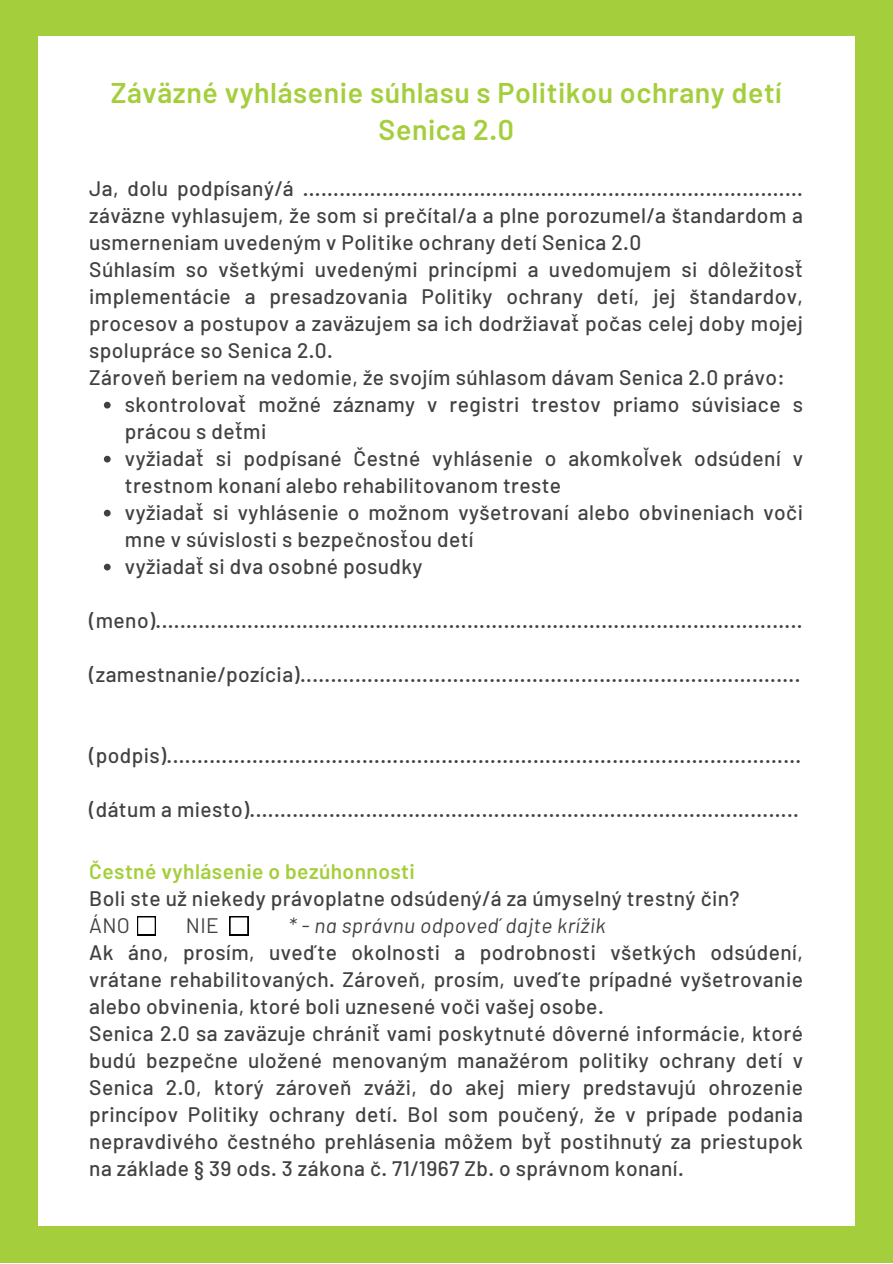
<style>
.page{position:relative;width:893px;height:1264px;background:#fff}
.page>*{position:absolute;margin:0;border:0;box-sizing:border-box;transform-origin:0 0}
.t1{font:600 28.5px "Barlow";letter-spacing:.02em;color:#a5ce3c}
.t2{font:500 21px/27px "Barlow";letter-spacing:.02em;color:#414142;text-align:justify}
.t3{font:600 21px "Barlow";letter-spacing:.02em;color:#a5ce3c}
.t4{font:italic 21px "Barlow";letter-spacing:.02em;color:#414142}
.t5{font:21px "Barlow";letter-spacing:.02em;color:#414142}
</style>
<div class="page">
<div style="left:0;top:0;width:892px;height:1262px;background:#a5ce3c"></div>
<div style="left:38px;top:36px;width:816px;height:1189px;background:#fff"></div>
<svg style="left:104px;top:402px;width:7px;height:6px"></svg>
<svg style="left:104px;top:456px;width:7px;height:6px"></svg>
<svg style="left:104px;top:509px;width:7px;height:7px"></svg>
<svg style="left:104px;top:563px;width:7px;height:7px"></svg>
<svg style="left:229px;top:916px;width:19px;height:19px"></svg>
<svg style="left:137px;top:916px;width:19px;height:19px"></svg>
<p class="t1" style="left:111px;top:74px;width:672px">Záväzné vyhlásenie súhlasu s Politikou ochrany detí</p>
<p class="t1" style="left:378px;top:111px;width:137px">Senica 2.0</p>
<p class="t2" style="left:89px;top:174px;width:715px">Ja, dolu podpísaný/á .................................................................................. záväzne vyhlasujem, že som si prečítal/a a plne porozumel/a štandardom a usmerneniam uvedeným v Politike ochrany detí Senica 2.0</p>
<p class="t2" style="left:89px;top:255px;width:715px">Súhlasím so všetkými uvedenými princípmi a uvedomujem si dôležitosť implementácie a presadzovania Politiky ochrany detí, jej štandardov, procesov a postupov a zaväzujem sa ich dodržiavať počas celej doby mojej spolupráce so Senica 2.0.</p>
<p class="t2" style="left:89px;top:363px;width:697px">Zároveň beriem na vedomie, že svojím súhlasom dávam Senica 2.0 právo:</p>
<p class="t2" style="left:125px;top:390px;width:679px">skontrolovať možné záznamy v registri trestov priamo súvisiace s prácou s deťmi</p>
<p class="t2" style="left:125px;top:444px;width:679px">vyžiadať si podpísané Čestné vyhlásenie o akomkoľvek odsúdení v trestnom konaní alebo rehabilitovanom treste</p>
<p class="t2" style="left:125px;top:498px;width:679px">vyžiadať si vyhlásenie o možnom vyšetrovaní alebo obvineniach voči mne v súvislosti s bezpečnosťou detí</p>
<p class="t2" style="left:125px;top:552px;width:299px">vyžiadať si dva osobné posudky</p>
<p class="t2" style="left:89px;top:606px;width:714px">(meno)..........................................................................................................</p>
<p class="t2" style="left:89px;top:660px;width:712px">(zamestnanie/pozícia)..................................................................................</p>
<p class="t2" style="left:89px;top:740px;width:713px">(podpis)........................................................................................................</p>
<p class="t2" style="left:89px;top:794px;width:711px">(dátum a miesto)..........................................................................................</p>
<p class="t3" style="left:89px;top:857px;width:327px">Čestné vyhlásenie o bezúhonnosti</p>
<p class="t2" style="left:89px;top:883px;width:652px">Boli ste už niekedy právoplatne odsúdený/á za úmyselný trestný čin?</p>
<p class="t5" style="left:89px;top:911px;width:42px">ÁNO</p>
<p class="t5" style="left:186px;top:911px;width:35px">NIE</p>
<p class="t4" style="left:288px;top:911px;width:318px">* - na správnu odpoveď dajte krížik</p>
<p class="t2" style="left:89px;top:937px;width:715px">Ak áno, prosím, uveďte okolnosti a podrobnosti všetkých odsúdení, vrátane rehabilitovaných. Zároveň, prosím, uveďte prípadné vyšetrovanie alebo obvinenia, ktoré boli uznesené voči vašej osobe.</p>
<p class="t2" style="left:89px;top:1018px;width:715px">Senica 2.0 sa zaväzuje chrániť vami poskytnuté dôverné informácie, ktoré budú bezpečne uložené menovaným manažérom politiky ochrany detí v Senica 2.0, ktorý zároveň zváži, do akej miery predstavujú ohrozenie princípov Politiky ochrany detí. Bol som poučený, že v prípade podania nepravdivého čestného prehlásenia môžem byť postihnutý za priestupok na základe § 39 ods. 3 zákona č. 71/1967 Zb. o správnom konaní.</p>
</div>
